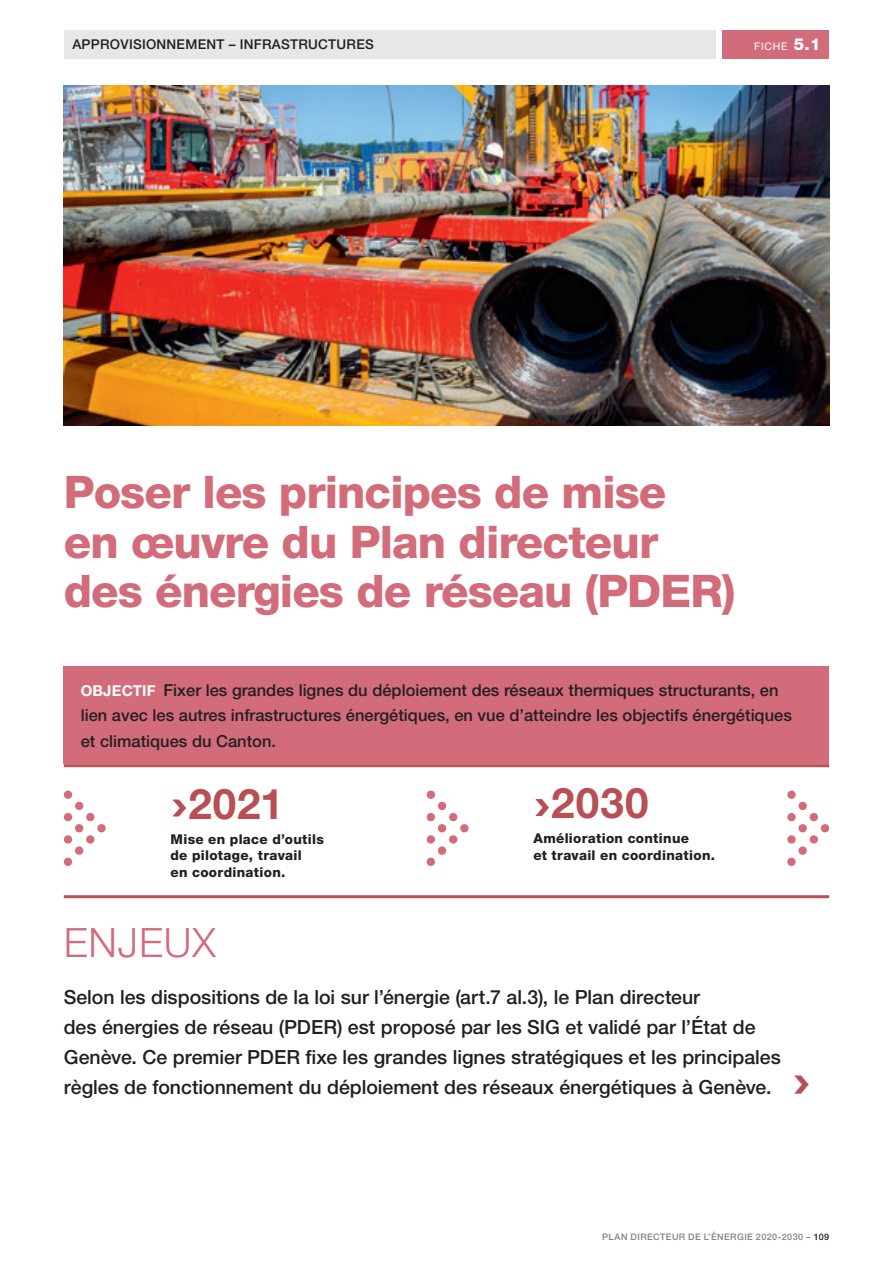
<style>
.page{position:relative;width:893px;height:1263px;background:#fff}
.page>*{position:absolute;margin:0;border:0;box-sizing:border-box;transform-origin:0 0}
.t1{font:800 45px/49.5px "Helvetica Neue LT Std";letter-spacing:-.02em;color:#d36c7a}
.t2{font:800 45px "SF Pro Text";color:#b74f55}
.t3{font:700 42.15px "Helvetica Neue LT Std";letter-spacing:.025em;color:#b74f55}
.t4{font:300 40.5px "Helvetica Neue LT Std";letter-spacing:.02em;color:#d36c7a}
.t5{font:500 19.5px/30px "Helvetica Neue LT Std";color:#231f20}
.t6{font:500 16.5px/25.5px "Helvetica Neue LT Std";color:#231f20}
.t7{font:800 13.5px/16.5px "Helvetica Neue LT Std";letter-spacing:.025em;color:#231f20}
.t8{font:500 13.5px "Helvetica Neue LT Std";letter-spacing:.02em;color:#231f20}
.t9{font:10.5px "Helvetica Neue LT Std";letter-spacing:.07em;color:#fff}
.t10{font:500 9px "Helvetica Neue LT Std";letter-spacing:.05em;color:#808285}
.s1{font-weight:800;font-size:16.5px}
.s2{font-weight:700;font-size:15px;color:#fff}
.s3{font-family:"SF Pro Text";font-size:39.3px}
.s4{color:#231f20}
</style>
<div class="page">
<div style="left:64px;top:30px;width:651px;height:29px;background:#e6e7e9"></div>
<div style="left:723px;top:30px;width:106px;height:29px;background:#d36c7a"></div>
<img style="left:64px;top:85px;width:765px;height:340px">
<hr style="left:64px;top:895px;width:765px;height:3px;background:#b74f55">
<hr style="left:64px;top:764px;width:765px;height:3px;background:#b74f55">
<div style="left:64px;top:666px;width:765px;height:98px;background:#d36c7a"></div>
<svg style="left:63px;top:790px;width:43px;height:76px"></svg>
<svg style="left:426px;top:790px;width:43px;height:76px"></svg>
<svg style="left:787px;top:790px;width:43px;height:76px"></svg>
<p class="t8" style="left:72px;top:36px;width:303px">APPROVISIONNEMENT – INFRASTRUCTURES</p>
<p class="t9" style="left:754px;top:40px;width:68px">FICHE <span class="s1">5.1</span></p>
<h1 class="t1" style="left:64px;top:467px;width:673px">Poser les principes de mise<br>en œuvre du Plan directeur des énergies de réseau (PDER)</h1>
<p class="t6" style="left:81px;top:677px;width:713px"><span class="s2">OBJECTIF</span> Fixer les grandes lignes du déploiement des réseaux thermiques structurants, en lien avec les autres infrastructures énergétiques, en vue d’atteindre les objectifs énergétiques et climatiques du Canton.</p>
<h2 class="t3" style="left:171px;top:778px;width:115px"><span class="s3">›</span>2021</h2>
<p class="t7" style="left:171px;top:831px;width:155px">Mise en place d’outils de pilotage, travail<br>en coordination.</p>
<h2 class="t3" style="left:533px;top:777px;width:117px"><span class="s3">›</span>2030</h2>
<p class="t7" style="left:533px;top:830px;width:183px">Amélioration continue<br>et travail en coordination.</p>
<h3 class="t4" style="left:64px;top:918px;width:153px">ENJEUX</h3>
<p class="t5" style="left:64px;top:982px;width:719px">Selon les dispositions de la loi sur l’énergie (art.7 al.3), le Plan directeur<br>des énergies de réseau (PDER) est proposé par les SIG et validé par l’État de Genève. Ce premier PDER fixe les grandes lignes stratégiques et les principales règles de fonctionnement du déploiement des réseaux énergétiques à Genève.</p>
<h1 class="t2" style="left:791px;top:1055px;width:22px">›</h1>
<p class="t10" style="left:602px;top:1231px;width:228px">PLAN DIRECTEUR DE L’ÉNERGIE 2020-2030 – <span class="s4">109</span></p>
</div>
